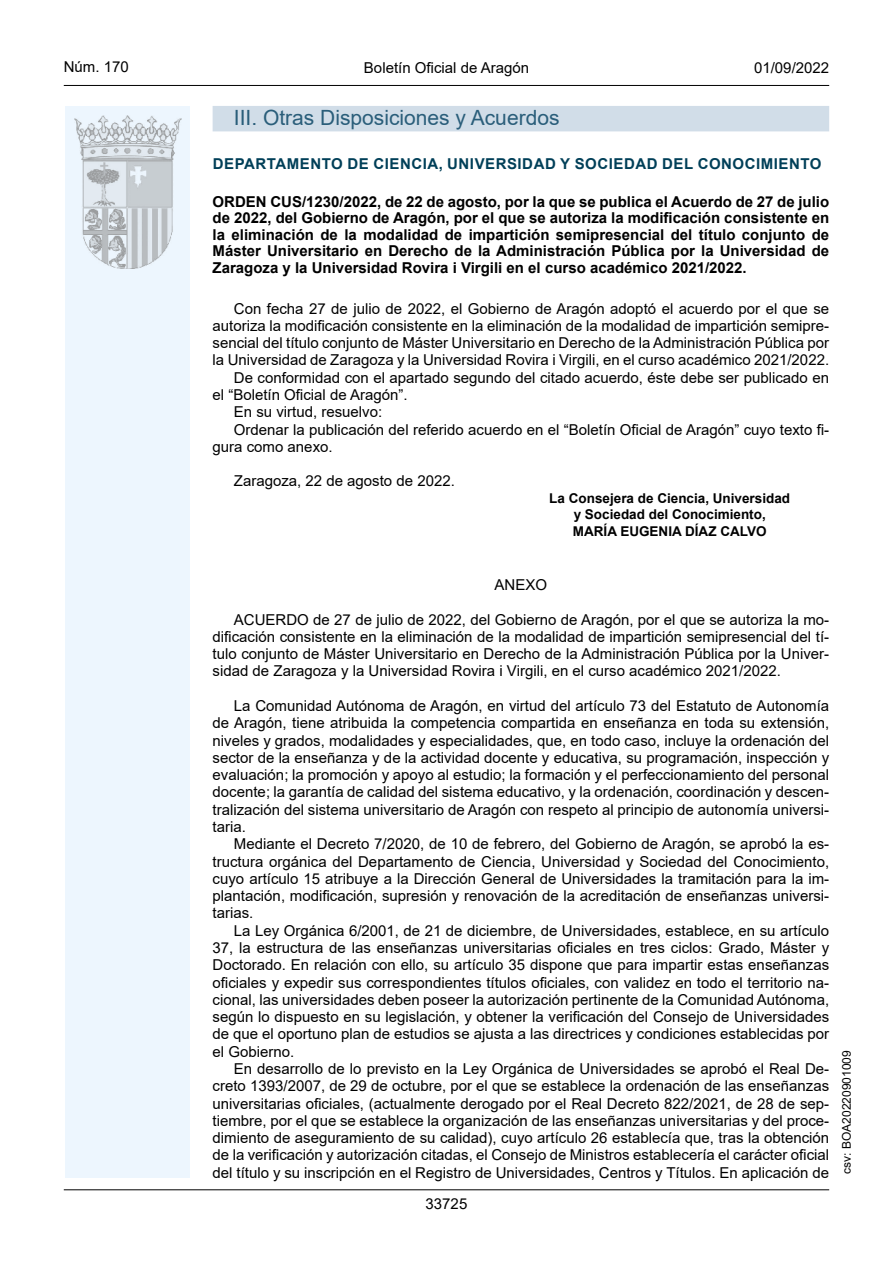
<style>
.page{position:relative;width:893px;height:1263px;background:#fff}
.page>*{position:absolute;margin:0;border:0;box-sizing:border-box;transform-origin:0 0}
.Titulo_sec{font:21px "Arial";color:#2a5e7a}
.inicio_de_parrafo{font:15px/17.2px "Arial";color:#000;text-align:justify}
.Titulo_text{font:15px/16.5px "Arial Bold MT2";color:#000;text-align:justify}
.emisor_text{font:15px "Arial Bold MT2";letter-spacing:.035em;color:#003f58}
.estilo_head-c{font:15px "Arial";color:#000}
.estilo_head-d{font:15px "Arial MT2";color:#000}
.estilo_head-i{font:15px "Arial MT2";color:#000}
.numero_pagina{font:15px "Arial MT2";color:#000}
.center{font:15px "Arial MT2";color:#000}
.firma_der{font:13.5px "Arial Bold MT2";color:#000}
.estilo_head-i-2{font:12px "Arial MT2";color:#000}
.s1{font-family:"Arial";font-weight:700}
</style>
<div class="page">
<div style="left:65px;top:106px;width:125px;height:1072px;background:#edf6fe"></div>
<img style="left:75px;top:115px;width:106px;height:153px">
<hr style="left:64px;top:85px;width:765px;height:1px;background:#000">
<hr style="left:64px;top:1189px;width:765px;height:1px;background:#000">
<div style="left:213px;top:106px;width:616px;height:25px;background:#d1dde8"></div>
<p class="estilo_head-i" style="left:64px;top:57px;width:67px">Núm. 170</p>
<p class="estilo_head-c" style="left:364px;top:57px;width:167px">Boletín Oficial de Aragón</p>
<p class="estilo_head-d" style="left:754px;top:57px;width:77px">01/09/2022</p>
<h3 class="Titulo_sec" style="left:234px;top:103px;width:327px">III. Otras Disposiciones y Acuerdos</h3>
<h5 class="emisor_text" style="left:213px;top:153px;width:610px">DEPARTAMENTO DE CIENCIA, UNIVERSIDAD Y SOCIEDAD DEL CONOCIMIENTO</h5>
<p class="Titulo_text" style="left:213px;top:194px;width:618px">ORDEN CUS/1230/2022, de 22 de agosto, por la que se publica el Acuerdo de 27 de julio <span class="s1">de 2022, del Gobierno de Aragón, por el que se autoriza la modificación consistente en </span>la eliminación de la modalidad de impartición semipresencial del título conjunto de Máster Universitario en Derecho de la Administración Pública por la Universidad de Zaragoza y la Universidad Rovira i Virgili en el curso académico 2021/2022.</p>
<p class="inicio_de_parrafo" style="left:213px;top:300px;width:618px;text-indent:21px">Con fecha 27 de julio de 2022, el Gobierno de Aragón adoptó el acuerdo por el que se autoriza la modificación consistente en la eliminación de la modalidad de impartición semipre&shy;sencial del título conjunto de Máster Universitario en Derecho de la Administración Pública por la Universidad de Zaragoza y la Universidad Rovira i Virgili, en el curso académico 2021/2022.</p>
<p class="inicio_de_parrafo" style="left:213px;top:369px;width:618px;text-indent:21px">De conformidad con el apartado segundo del citado acuerdo, éste debe ser publicado en el “Boletín Oficial de Aragón”.</p>
<p class="inicio_de_parrafo" style="left:234px;top:403px;width:150px">En su virtud, resuelvo:</p>
<p class="inicio_de_parrafo" style="left:213px;top:421px;width:618px;text-indent:21px">Ordenar la publicación del referido acuerdo en el “Boletín Oficial de Aragón” cuyo texto fi&shy;gura como anexo.</p>
<p class="inicio_de_parrafo" style="left:234px;top:472px;width:222px">Zaragoza, 22 de agosto de 2022.</p>
<p class="firma_der" style="left:549px;top:489px;width:242px">La Consejera de Ciencia, Universidad</p>
<p class="firma_der" style="left:574px;top:505px;width:194px">y Sociedad del Conocimiento,</p>
<p class="firma_der" style="left:573px;top:522px;width:195px">MARÍA EUGENIA DÍAZ CALVO</p>
<p class="center" style="left:495px;top:574px;width:54px">ANEXO</p>
<p class="inicio_de_parrafo" style="left:213px;top:611px;width:618px;text-indent:21px">ACUERDO de 27 de julio de 2022, del Gobierno de Aragón, por el que se autoriza la mo&shy;dificación consistente en la eliminación de la modalidad de impartición semipresencial del tí&shy;tulo conjunto de Máster Universitario en Derecho de la Administración Pública por la Univer&shy;sidad de Zaragoza y la Universidad Rovira i Virgili, en el curso académico 2021/2022.</p>
<p class="inicio_de_parrafo" style="left:213px;top:697px;width:618px;text-indent:21px">La Comunidad Autónoma de Aragón, en virtud del artículo 73 del Estatuto de Autonomía de Aragón, tiene atribuida la competencia compartida en enseñanza en toda su extensión, niveles y grados, modalidades y especialidades, que, en todo caso, incluye la ordenación del sector de la enseñanza y de la actividad docente y educativa, su programación, inspección y evaluación; la promoción y apoyo al estudio; la formación y el perfeccionamiento del personal docente; la garantía de calidad del sistema educativo, y la ordenación, coordinación y descen&shy;tralización del sistema universitario de Aragón con respeto al principio de autonomía universi&shy;taria.</p>
<p class="inicio_de_parrafo" style="left:213px;top:835px;width:618px;text-indent:21px">Mediante el Decreto 7/2020, de 10 de febrero, del Gobierno de Aragón, se aprobó la es&shy;tructura orgánica del Departamento de Ciencia, Universidad y Sociedad del Conocimiento, cuyo artículo 15 atribuye a la Dirección General de Universidades la tramitación para la im&shy;plantación, modificación, supresión y renovación de la acreditación de enseñanzas universi&shy;tarias.</p>
<p class="inicio_de_parrafo" style="left:213px;top:922px;width:618px;text-indent:21px">La Ley Orgánica 6/2001, de 21 de diciembre, de Universidades, establece, en su artículo 37, la estructura de las enseñanzas universitarias oficiales en tres ciclos: Grado, Máster y Doctorado. En relación con ello, su artículo 35 dispone que para impartir estas enseñanzas oficiales y expedir sus correspondientes títulos oficiales, con validez en todo el territorio na&shy;cional, las universidades deben poseer la autorización pertinente de la Comunidad Autónoma, según lo dispuesto en su legislación, y obtener la verificación del Consejo de Universidades de que el oportuno plan de estudios se ajusta a las directrices y condiciones establecidas por el Gobierno.</p>
<p class="inicio_de_parrafo" style="left:213px;top:1060px;width:618px;text-indent:21px">En desarrollo de lo previsto en la Ley Orgánica de Universidades se aprobó el Real De&shy;creto 1393/2007, de 29 de octubre, por el que se establece la ordenación de las enseñanzas universitarias oficiales, (actualmente derogado por el Real Decreto 822/2021, de 28 de sep&shy;tiembre, por el que se establece la organización de las enseñanzas universitarias y del proce&shy;dimiento de aseguramiento de su calidad), cuyo artículo 26 establecía que, tras la obtención de la verificación y autorización citadas, el Consejo de Ministros establecería el carácter oficial del título y su inscripción en el Registro de Universidades, Centros y Títulos. En aplicación de</p>
<p class="numero_pagina" style="left:426px;top:1193px;width:43px">33725</p>
<p class="estilo_head-i-2" style="left:838px;top:1174px;width:125px;rotate:-90deg">csv: BOA20220901009</p>
</div>
